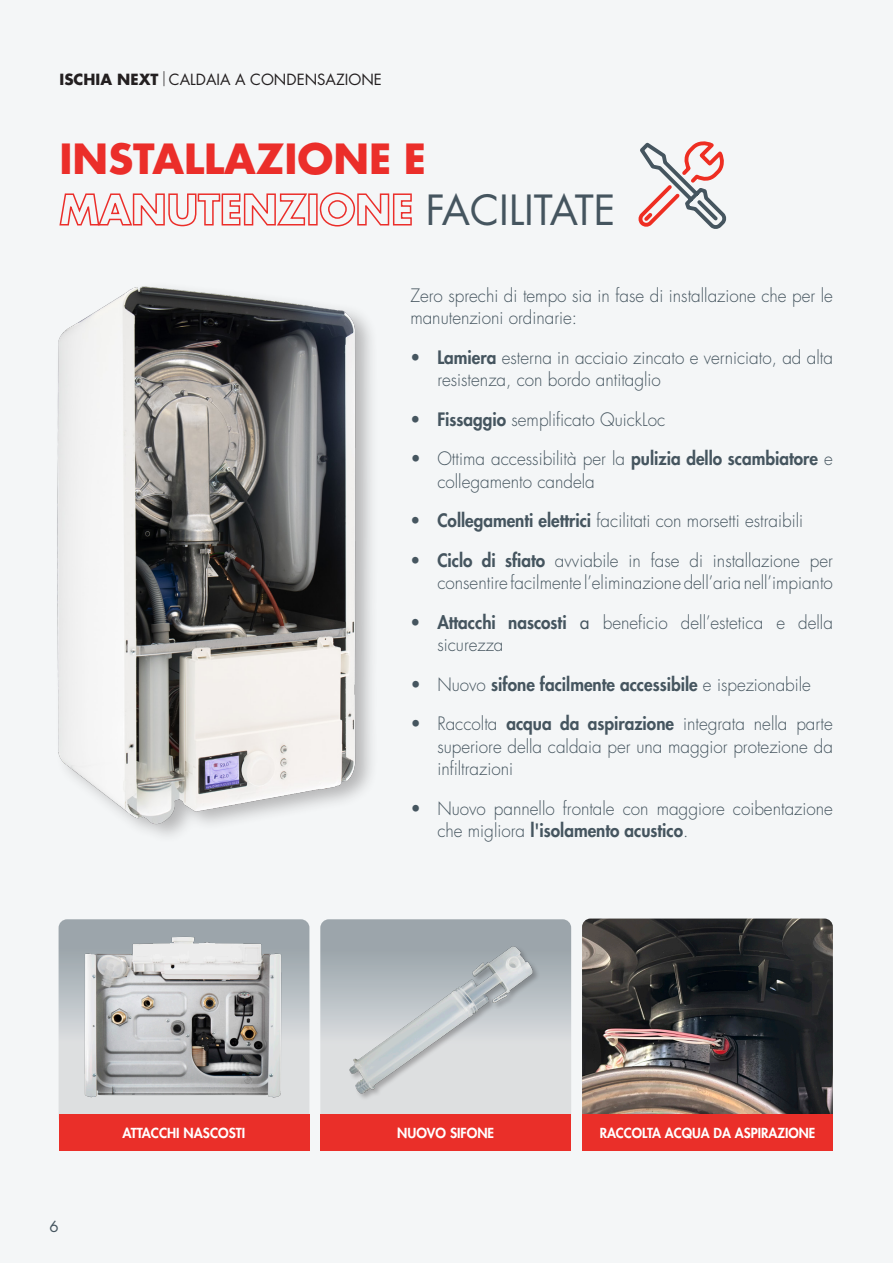
<style>
.page{position:relative;width:893px;height:1263px;background:#f2f4f6}
.page>*{position:absolute;margin:0;border:0;box-sizing:border-box;transform-origin:0 0}
.t1{font:700 40.5px/51px "Futura Std";color:#eb2e2a}
.t2{font:300 18px/22.5px "Futura Std";color:#45555f;scale:.95 1}
.t3{font:800 18px "Futura Std";color:#45555f;scale:.95 1}
.t4{font:15px "Futura Std";color:#231f20}
.t5{font:15px "Futura Std";color:#45555f}
.t6{font:800 13.5px "Futura Std";color:#fff}
.s1{font-weight:700}
.s2{font-weight:400;color:#45555f}
.s3{font-weight:800}
.s4{font-weight:400}
.s5{font-weight:300}
</style>
<div class="page">
<img style="left:57px;top:286px;width:314px;height:549px">
<svg style="left:59px;top:919px;width:250px;height:207px;background:#c1c6c9"></svg>
<svg style="left:320px;top:919px;width:251px;height:208px;background:#bec4c8"></svg>
<img style="left:74px;top:928px;width:218px;height:177px">
<img style="left:340px;top:924px;width:210px;height:190px">
<img style="left:582px;top:918px;width:251px;height:196px">
<div style="left:59px;top:1114px;width:250px;height:36px;background:#ea2f29"></div>
<div style="left:320px;top:1114px;width:251px;height:36px;background:#ea2f29"></div>
<div style="left:582px;top:1114px;width:251px;height:36px;background:#ea2f29"></div>
<svg style="left:638px;top:141px;width:89px;height:88px"></svg>
<p class="t4" style="left:60px;top:70px;width:324px"><span class="s1">ISCHIA NEXT</span> CALDAIA A CONDENSAZIONE</p>
<p class="t1" style="left:60px;top:133px;width:557px">INSTALLAZIONE E<br>MANUTENZIONE <span class="s2">FACILITATE</span></p>
<p class="t2" style="left:410px;top:286px;width:446px;line-height:21.6px">Zero sprechi di tempo sia in fase di installazione che per le manutenzioni ordinarie:</p>
<p class="t2" style="left:437px;top:346px;width:418px;text-indent:-27px"><span class="s3">• Lamiera</span> esterna in acciaio zincato e verniciato, ad alta resistenza, con bordo antitaglio</p>
<p class="t2" style="left:410px;top:408px;width:270px"><span class="s3">• Fissaggio</span> semplificato QuickLoc</p>
<p class="t2" style="left:437px;top:448px;width:418px;text-indent:-27px">• Ottima accessibilità per la <span class="s3">pulizia dello scambiatore</span> e collegamento candela</p>
<p class="t2" style="left:410px;top:510px;width:415px"><span class="s3">• Collegamenti elettrici</span> facilitati con morsetti estraibili</p>
<p class="t2" style="left:410px;top:549px;width:446px;text-align:right"><span class="s3">• Ciclo di sfiato</span> avviabile in fase di installazione per consentire facilmente l’eliminazione dell’aria nell’impianto</p>
<p class="t2" style="left:437px;top:611px;width:418px;text-indent:-27px"><span class="s3">• Attacchi nascosti</span> <span class="s4">a</span> beneficio dell’estetica e della sicurezza</p>
<p class="t3" style="left:410px;top:673px;width:423px"><span class="s5">• Nuovo</span> sifone facilmente accessibile <span class="s5">e ispezionabile</span></p>
<p class="t2" style="left:437px;top:713px;width:418px;text-align:justify;text-indent:-27px">• Raccolta <span class="s3">acqua da aspirazione</span> integrata nella parte superiore della caldaia per una maggior protezione da infiltrazioni</p>
<p class="t2" style="left:437px;top:797px;width:418px;text-indent:-27px">• Nuovo pannello frontale con maggiore coibentazione che migliora <span class="s3">l'isolamento acustico</span>.</p>
<p class="t5" style="left:50px;top:1217px;width:11px">6</p>
<p class="t6" style="left:123px;top:1124px;width:124px">ATTACCHI NASCOSTI</p>
<p class="t6" style="left:397px;top:1124px;width:98px">NUOVO SIFONE</p>
<p class="t6" style="left:600px;top:1124px;width:217px">RACCOLTA ACQUA DA ASPIRAZIONE</p>
</div>
